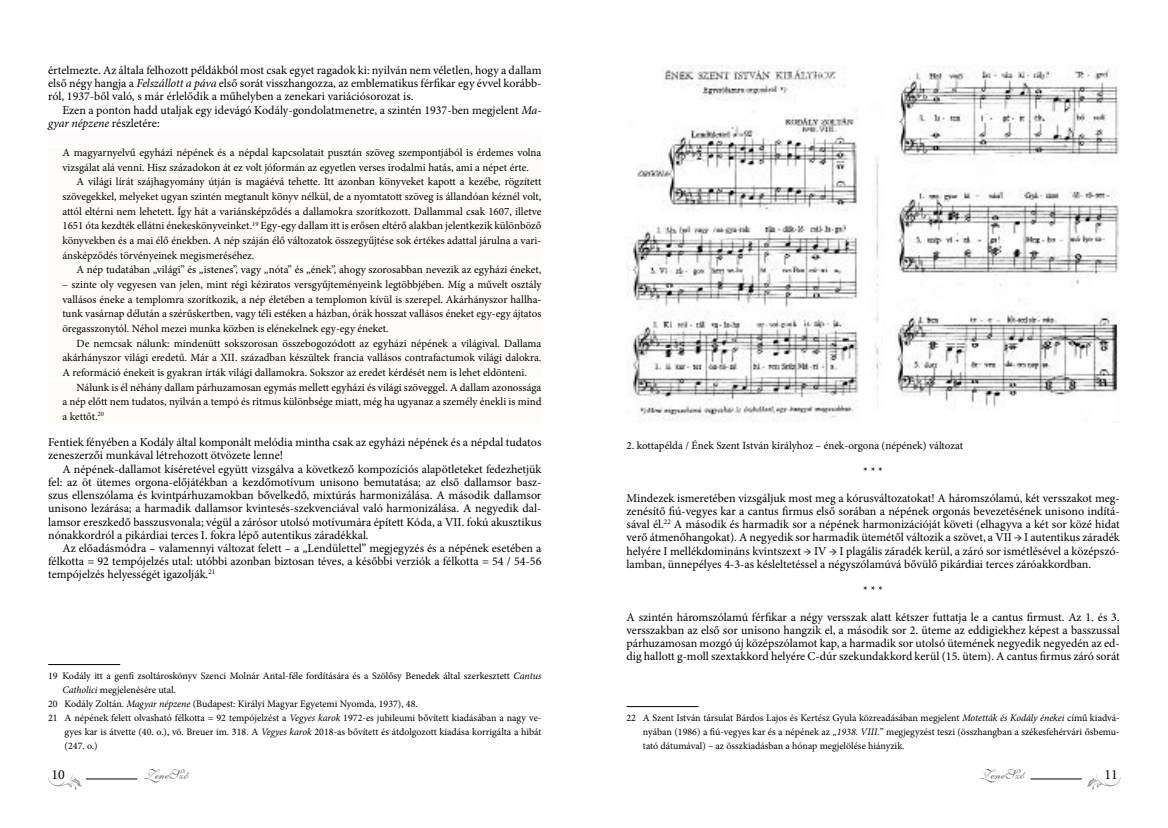
<style>
.page{position:relative;width:1168px;height:828px;background:#fff}
.page>*{position:absolute;margin:0;border:0;box-sizing:border-box;transform-origin:0 0}
.t1{font:14px "Hu Shelley Volante BT Italic";color:#5c5b60}
.t2{font:14px "Minion Pro";color:#000}
.t3{font:12px/13.2px "Minion Pro";color:#000;text-align:justify}
.t4{font:11px/14.7px "Minion Pro";color:#000;text-align:justify}
.t5{font:10px/14px "Minion Pro";color:#000;text-align:justify}
.s1{font-style:italic}
</style>
<div class="page">
<hr style="left:86px;top:778px;width:51px;height:1px;background:#000">
<svg style="left:48px;top:775px;width:34px;height:15px"></svg>
<svg style="left:1087px;top:775px;width:34px;height:15px"></svg>
<hr style="left:1031px;top:778px;width:51px;height:1px;background:#000">
<div style="left:48px;top:133px;width:493px;height:12px;background:#fefdfa"></div>
<div style="left:48px;top:148px;width:493px;height:26px;background:#fefdfa"></div>
<div style="left:48px;top:177px;width:493px;height:85px;background:#fefdfa"></div>
<div style="left:48px;top:265px;width:493px;height:70px;background:#fefdfa"></div>
<div style="left:48px;top:338px;width:493px;height:41px;background:#fefdfa"></div>
<div style="left:48px;top:382px;width:493px;height:41px;background:#fefdfa"></div>
<hr style="left:48px;top:664px;width:72px;height:1px;background:#000">
<img style="left:626px;top:65px;width:494px;height:357px">
<hr style="left:626px;top:706px;width:72px;height:1px;background:#000">
<p class="t3" style="left:48px;top:64px;width:495px">értelmezte. Az általa felhozott példákból most csak egyet ragadok ki: nyilván nem véletlen, hogy a dallam első négy hangja a <span class="s1">Felszállott a páva</span> első sorát visszhangozza, az emblematikus férfikar egy évvel korább&shy;ról, 1937-ből való, s már érlelődik a műhelyben a zenekari variációsorozat is.</p>
<p class="t3" style="left:48px;top:103px;width:495px;text-indent:14px">Ezen a ponton hadd utaljak egy idevágó Kodály-gondolatmenetre, a szintén 1937-ben megjelent <span class="s1">Ma&shy;gyar népzene</span> részletére:</p>
<p class="t4" style="left:62px;top:145px;width:481px">A magyarnyelvű egyházi népének és a népdal kapcsolatait pusztán szöveg szempontjából is érdemes volna vizsgálat alá venni. Hisz századokon át ez volt jóformán az egyetlen verses irodalmi hatás, ami a népet érte.</p>
<p class="t4" style="left:62px;top:175px;width:481px;text-indent:14px">A világi lírát szájhagyomány útján is magáévá tehette. Itt azonban könyveket kapott a kezébe, rögzített szövegekkel, melyeket ugyan szintén megtanult könyv nélkül, de a nyomtatott szöveg is állandóan kéznél volt, attól eltérni nem lehetett. Így hát a variánsképződés a dallamokra szorítkozott. Dallammal csak 1607, illetve 1651 óta kezdték ellátni énekeskönyveinket.<sup>19</sup> Egy-egy dallam itt is erősen eltérő alakban jelentkezik különböző könyvekben és a mai élő énekben. A nép száján élő változatok összegyűjtése sok értékes adattal járulna a vari&shy;ánsképződés törvényeinek megismeréséhez.</p>
<p class="t4" style="left:77px;top:262px;width:466px">A nép tudatában „világi” és „istenes”, vagy „nóta” és „ének”, ahogy szorosabban nevezik az egyházi éneket,</p>
<p class="t4" style="left:62px;top:277px;width:481px">– szinte oly vegyesen van jelen, mint régi kéziratos versgyűjteményeink legtöbbjében. Míg a művelt osztály vallásos éneke a templomra szorítkozik, a nép életében a templomon kívül is szerepel. Akárhányszor hallha&shy;tunk vasárnap délután a szérűskertben, vagy téli estéken a házban, órák hosszat vallásos éneket egy-egy ájtatos öregasszonytól. Néhol mezei munka közben is elénekelnek egy-egy éneket.</p>
<p class="t4" style="left:62px;top:336px;width:481px;text-indent:14px">De nemcsak nálunk: mindenütt sokszorosan összebogozódott az egyházi népének a világival. Dallama akárhányszor világi eredetű. Már a XII. században készültek francia vallásos contrafactumok világi dalokra.<br>A reformáció énekeit is gyakran írták világi dallamokra. Sokszor az eredet kérdését nem is lehet eldönteni.</p>
<p class="t4" style="left:62px;top:380px;width:481px;text-indent:14px">Nálunk is él néhány dallam párhuzamosan egymás mellett egyházi és világi szöveggel. A dallam azonossága a nép előtt nem tudatos, nyilván a tempó és ritmus különbsége miatt, még ha ugyanaz a személy énekli is mind a kettőt.<sup>20</sup></p>
<p class="t3" style="left:48px;top:436px;width:495px">Fentiek fényében a Kodály által komponált melódia mintha csak az egyházi népének és a népdal tudatos zeneszerzői munkával létrehozott ötvözete lenne!</p>
<p class="t3" style="left:48px;top:462px;width:495px;text-indent:14px">A népének-dallamot kíséretével együtt vizsgálva a következő kompozíciós alapötleteket fedezhetjük fel: az öt ütemes orgona-előjátékban a kezdőmotívum unisono bemutatása; az első dallamsor bas - szus ellenszólama és kvintpárhuzamokban bővelkedő, mixtúrás harmonizálása. A második dallamsor unisono lezárása; a harmadik dallamsor kvintesés-szekvenciával való harmonizálása. A negyedik dal&shy;lamsor ereszkedő basszusvonala; végül a zárósor utolsó motívumára épített Kóda, a VII. fokú akusztikus nónakkordról a pikárdiai terces I. fokra lépő autentikus záradékkal.</p>
<p class="t3" style="left:48px;top:541px;width:495px;text-indent:14px">Az előadásmódra – valamennyi változat felett – a „Lendülettel” megjegyzés és a népének esetében a félkotta = 92 tempójelzés utal: utóbbi azonban biztosan téves, a későbbi verziók a félkotta = 54 / 54-56 tempójelzés helyességét igazolják.<sup>21</sup></p>
<p class="t5" style="left:48px;top:668px;width:495px">19 Kodály itt a genfi zsoltároskönyv Szenci Molnár Antal-féle fordítására és a Szölősy Benedek által szerkesztett <span class="s1">Cantus</span></p>
<p class="t5" style="left:62px;top:682px;width:115px"><span class="s1">Catholici</span> megjelenésére utal.</p>
<p class="t5" style="left:48px;top:696px;width:371px">20 Kodály Zoltán. <span class="s1">Magyar népzene</span> (Budapest: Királyi Magyar Egyetemi Nyomda, 1937), 48.</p>
<p class="t5" style="left:48px;top:710px;width:495px">21 A népének felett olvasható félkotta = 92 tempójelzést a <span class="s1">Vegyes karok</span> 1972-es jubileumi bővített kiadásában a nagy ve-</p>
<p class="t5" style="left:65px;top:724px;width:478px">gyes kar is átvette (40. o.), vö. Breuer im. 318. A <span class="s1">Vegyes karok</span> 2018-as bővített és átdolgozott kiadása korrigálta a hibát</p>
<p class="t5" style="left:65px;top:738px;width:34px">(247. o.)</p>
<p class="t4" style="left:626px;top:438px;width:338px">2. kottapélda / Ének Szent István királyhoz – ének-orgona (népének) változat</p>
<p class="t3" style="left:626px;top:458px;width:495px;line-height:26.4px;text-align:center">* * *<br>Mindezek ismeretében vizsgáljuk most meg a kórusváltozatokat! A háromszólamú, két versszakot meg-</p>
<p class="t3" style="left:626px;top:504px;width:495px">zenésítő fiú-vegyes kar a cantus firmus első sorában a népének orgonás bevezetésének unisono indítá&shy;sával él.<sup>22</sup> A második és harmadik sor a népének harmonizációját követi (elhagyva a két sor közé hidat verő átmenőhangokat). A negyedik sor harmadik ütemétől változik a szövet, a VII → I autentikus záradék helyére I mellékdomináns kvintszext → IV → I plagális záradék kerül, a záró sor ismétlésével a középszó&shy;lamban, ünnepélyes 4-3-as késleltetéssel a négyszólamúvá bővülő pikárdiai terces záróakkordban.</p>
<p class="t3" style="left:626px;top:577px;width:495px;line-height:26.4px;text-align:center">* * *<br>A szintén háromszólamú férfikar a négy versszak alatt kétszer futtatja le a cantus firmust. Az 1. és 3.</p>
<p class="t3" style="left:626px;top:623px;width:495px">versszakban az első sor unisono hangzik el, a második sor 2. üteme az eddigiekhez képest a basszussal párhuzamosan mozgó új középszólamot kap, a harmadik sor utolsó ütemének negyedik negyedén az ed&shy;dig hallott g-moll szextakkord helyére C-dúr szekundakkord kerül (15. ütem). A cantus firmus záró sorát</p>
<p class="t5" style="left:643px;top:710px;width:478px;text-indent:-16px">22 A Szent István társulat Bárdos Lajos és Kertész Gyula közreadásában megjelent <span class="s1">Motetták és Kodály énekei</span> című kiadvá&shy;nyában (1986) a fiú-vegyes kar és a népének az „<span class="s1">1938. VIII.</span>” megjegyzést teszi (összhangban a székesfehérvári ősbemu&shy;tató dátumával) – az összkiadásban a hónap megjelölése hiányzik.</p>
<p class="t2" style="left:51px;top:765px;width:15px">10</p>
<p class="t1" style="left:144px;top:765px;width:46px">ZeneSzó</p>
<p class="t1" style="left:980px;top:765px;width:46px">ZeneSzó</p>
<p class="t2" style="left:1104px;top:765px;width:15px">11</p>
</div>
